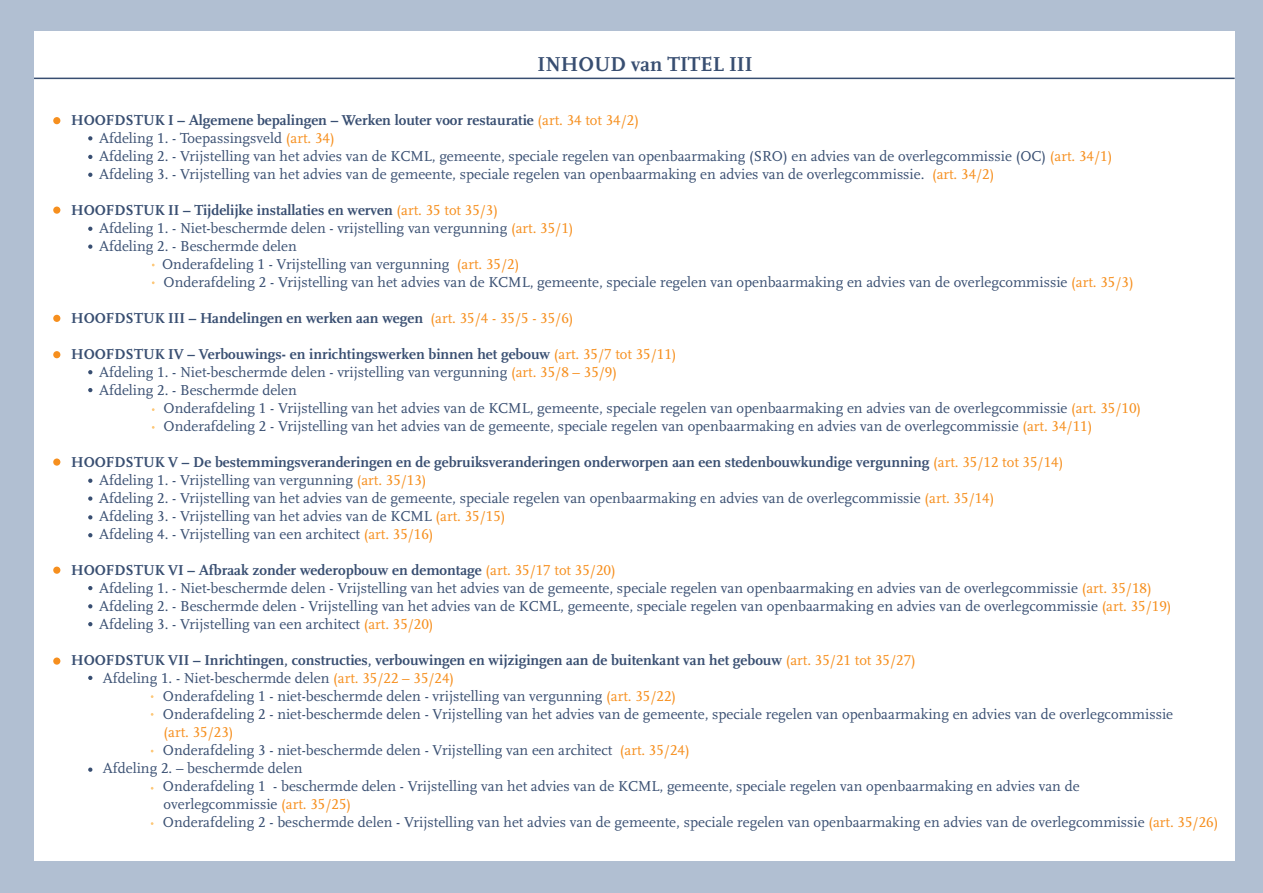
<style>
.page{position:relative;width:1263px;height:893px;background:#b1bfd2}
.page>*{position:absolute;margin:0;border:0;box-sizing:border-box;transform-origin:0 0}
.t1{font:700 21px "Scala LF";color:#384e71}
.t2{font:15px/18px "Scala LF";color:#384e71}
.t3{font:700 15px "Scala LF";color:#384e71}
.t4{font:15px "Scala LF";color:#f68f1e}
.s1{font-weight:700}
.s2{color:#f68f1e}
.s3{font-weight:400;color:#f68f1e}
</style>
<div class="page">
<div style="left:34px;top:32px;width:1200px;height:829px;background:#fff"></div>
<hr style="left:34px;top:78px;width:1201px;height:1px;background:#384e71">
<div style="left:53px;top:117px;width:7px;height:7px;border:2px solid #f68f1e;border-radius:50%"></div>
<svg style="left:88px;top:136px;width:4px;height:4px"></svg>
<svg style="left:88px;top:155px;width:4px;height:4px"></svg>
<svg style="left:88px;top:227px;width:4px;height:4px"></svg>
<svg style="left:88px;top:370px;width:4px;height:4px"></svg>
<svg style="left:88px;top:479px;width:4px;height:4px"></svg>
<svg style="left:88px;top:515px;width:4px;height:4px"></svg>
<svg style="left:88px;top:586px;width:4px;height:4px"></svg>
<svg style="left:88px;top:604px;width:4px;height:4px"></svg>
<svg style="left:88px;top:173px;width:4px;height:4px"></svg>
<svg style="left:88px;top:244px;width:4px;height:5px"></svg>
<svg style="left:88px;top:388px;width:4px;height:4px"></svg>
<svg style="left:88px;top:496px;width:4px;height:5px"></svg>
<svg style="left:88px;top:533px;width:4px;height:4px"></svg>
<svg style="left:88px;top:622px;width:4px;height:4px"></svg>
<svg style="left:88px;top:676px;width:4px;height:4px"></svg>
<svg style="left:88px;top:767px;width:4px;height:5px"></svg>
<div style="left:53px;top:207px;width:7px;height:7px;border:2px solid #f68f1e;border-radius:50%"></div>
<div style="left:53px;top:315px;width:7px;height:7px;border:2px solid #f68f1e;border-radius:50%"></div>
<div style="left:53px;top:351px;width:7px;height:7px;border:2px solid #f68f1e;border-radius:50%"></div>
<div style="left:53px;top:458px;width:7px;height:8px;border:2px solid #f68f1e;border-radius:50%"></div>
<div style="left:53px;top:567px;width:7px;height:7px;border:2px solid #f68f1e;border-radius:50%"></div>
<div style="left:53px;top:657px;width:7px;height:8px;border:2px solid #f68f1e;border-radius:50%"></div>
<h1 class="t1" style="left:538px;top:52px;width:25px">Inhoud</h1>
<h1 class="t1" style="left:631px;top:52px;width:123px">van TITEL III</h1>
<p class="t2" style="left:99px;top:111px;width:1015px;text-indent:-28px"><span class="s1">HOOFDSTUK I – Algemene bepalingen – Werken louter voor restauratie</span> <span class="s2">(art. 34 tot 34/2)<br></span>Afdeling 1. - Toepassingsveld <span class="s2">(art. 34)<br></span>Afdeling 2. - Vrijstelling van het advies van de KCML, gemeente, speciale regelen van openbaarmaking (SRO) en advies van de overlegcommissie (OC) <span class="s2">(art. 34/1)<br></span>Afdeling 3. - Vrijstelling van het advies van de gemeente, speciale regelen van openbaarmaking en advies van de overlegcommissie. <span class="s2">(art. 34/2)</span></p>
<p class="t3" style="left:71px;top:201px;width:428px">HOOFDSTUK II – Tijdelijke installaties en werven <span class="s3">(art. 35 tot 35/3)</span></p>
<p class="t2" style="left:99px;top:219px;width:476px">Afdeling 1. - Niet-beschermde delen - vrijstelling van vergunning <span class="s2">(art. 35/1)</span></p>
<p class="t2" style="left:99px;top:237px;width:199px">Afdeling 2. - Beschermde delen</p>
<p class="t2" style="left:162px;top:255px;width:359px">Onderafdeling 1 - Vrijstelling van vergunning <span class="s2">(art. 35/2)</span></p>
<p class="t2" style="left:164px;top:273px;width:971px">Onderafdeling 2 - Vrijstelling van het advies van de KCML, gemeente, speciale regelen van openbaarmaking en advies van de overlegcommissie <span class="s2">(art. 35/3)</span></p>
<p class="t3" style="left:71px;top:309px;width:504px">HOOFDSTUK III – Handelingen en werken aan wegen <span class="s3">(art. 35/4 - 35/5 - 35/6)</span></p>
<p class="t3" style="left:71px;top:345px;width:607px">HOOFDSTUK IV – Verbouwings- en inrichtingswerken binnen het gebouw <span class="s3">(art. 35/7 tot 35/11)</span></p>
<p class="t2" style="left:99px;top:363px;width:519px">Afdeling 1. - Niet-beschermde delen - vrijstelling van vergunning <span class="s2">(art. 35/8 – 35/9)</span></p>
<p class="t2" style="left:99px;top:381px;width:199px">Afdeling 2. - Beschermde delen</p>
<p class="t2" style="left:164px;top:399px;width:979px">Onderafdeling 1 - Vrijstelling van het advies van de KCML, gemeente, speciale regelen van openbaarmaking en advies van de overlegcommissie <span class="s2">(art. 35/10)</span></p>
<p class="t2" style="left:164px;top:417px;width:930px">Onderafdeling 2 - Vrijstelling van het advies van de gemeente, speciale regelen van openbaarmaking en advies van de overlegcommissie <span class="s2">(art. 34/11)</span></p>
<p class="t2" style="left:99px;top:453px;width:966px;text-indent:-28px"><span class="s1">HOOFDSTUK V – De bestemmingsveranderingen en de gebruiksveranderingen onderworpen aan een stedenbouwkundige vergunning</span> <span class="s2">(art. 35/12 tot 35/14)<br></span>Afdeling 1. - Vrijstelling van vergunning <span class="s2">(art. 35/13)<br></span>Afdeling 2. - Vrijstelling van het advies van de gemeente, speciale regelen van openbaarmaking en advies van de overlegcommissie <span class="s2">(art. 35/14)<br></span>Afdeling 3. - Vrijstelling van het advies van de KCML <span class="s2">(art. 35/15)<br></span>Afdeling 4. - Vrijstelling van een architect <span class="s2">(art. 35/16)</span></p>
<p class="t2" style="left:99px;top:561px;width:1074px;text-indent:-28px"><span class="s1">HOOFDSTUK VI – Afbraak zonder wederopbouw en demontage</span> <span class="s2">(art. 35/17 tot 35/20)<br></span>Afdeling 1. - Niet-beschermde delen - Vrijstelling van het advies van de gemeente, speciale regelen van openbaarmaking en advies van de overlegcommissie <span class="s2">(art. 35/18)<br></span>Afdeling 2. - Beschermde delen - Vrijstelling van het advies van de KCML, gemeente, speciale regelen van openbaarmaking en advies van de overlegcommissie <span class="s2">(art. 35/19)<br></span>Afdeling 3. - Vrijstelling van een architect <span class="s2">(art. 35/20)</span></p>
<p class="t3" style="left:71px;top:651px;width:846px">HOOFDSTUK VII – Inrichtingen, constructies, verbouwingen en wijzigingen aan de buitenkant van het gebouw <span class="s3">(art. 35/21 tot 35/27)</span></p>
<p class="t2" style="left:103px;top:669px;width:353px">Afdeling 1. - Niet-beschermde delen <span class="s2">(art. 35/22 – 35/24)</span></p>
<p class="t2" style="left:163px;top:687px;width:515px">Onderafdeling 1 - niet-beschermde delen - vrijstelling van vergunning <span class="s2">(art. 35/22)</span></p>
<p class="t2" style="left:163px;top:705px;width:1012px">Onderafdeling 2 - niet-beschermde delen - Vrijstelling van het advies van de gemeente, speciale regelen van openbaarmaking en advies van de overlegcommissie</p>
<p class="t4" style="left:164px;top:724px;width:71px">(art. 35/23)</p>
<p class="t2" style="left:163px;top:741px;width:528px">Onderafdeling 3 - niet-beschermde delen - Vrijstelling van een architect <span class="s2">(art. 35/24)</span></p>
<p class="t2" style="left:103px;top:759px;width:201px">Afdeling 2. – beschermde delen</p>
<p class="t2" style="left:163px;top:777px;width:918px">Onderafdeling 1 - beschermde delen - Vrijstelling van het advies van de KCML, gemeente, speciale regelen van openbaarmaking en advies van de</p>
<p class="t2" style="left:164px;top:795px;width:189px">overlegcommissie <span class="s2">(art. 35/25)</span></p>
<p class="t2" style="left:163px;top:813px;width:1057px">Onderafdeling 2 - beschermde delen - Vrijstelling van het advies van de gemeente, speciale regelen van openbaarmaking en advies van de overlegcommissie <span class="s2">(art. 35/26)</span></p>
</div>
